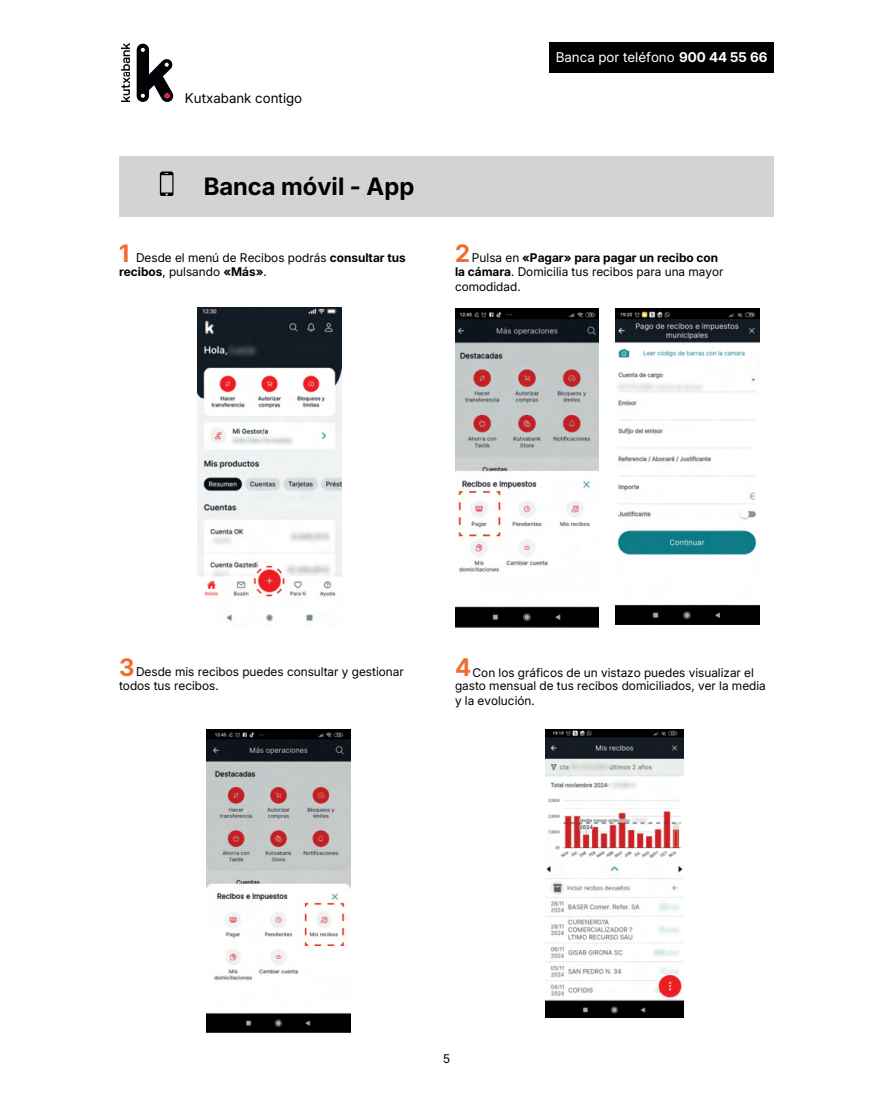
<style>
.page{position:relative;width:893px;height:1106px;background:#fff}
.page>*{position:absolute;margin:0;border:0;box-sizing:border-box;transform-origin:0 0}
.t1{font:700 24px "Inter 18 pt";color:#000}
.t2{font:700 24px "Inter 18 pt";color:#f06c30}
.t3{font:13.5px "Inter 18 pt";color:#fff}
.t4{font:13.5px "Inter 18 pt";color:#000}
.t5{font:12px/14.4px "Inter 18 pt";color:#000}
.s1{font-weight:700;font-size:24px;color:#f06c30}
.s2{font-weight:700}
</style>
<div class="page">
<div style="left:119px;top:156px;width:655px;height:60px;background:#d3d3d3"></div>
<img style="left:198px;top:307px;width:143px;height:315px">
<svg style="left:160px;top:172px;width:14px;height:24px"></svg>
<img style="left:455px;top:308px;width:144px;height:319px">
<img style="left:616px;top:308px;width:143px;height:317px">
<img style="left:207px;top:729px;width:143px;height:303px">
<img style="left:545px;top:729px;width:138px;height:288px">
<div style="left:549px;top:43px;width:225px;height:30px;background:#000"></div>
<svg style="left:137px;top:44px;width:36px;height:58px"></svg>
<img style="left:121px;top:44px;width:8px;height:58px">
<p class="t4" style="left:185px;top:88px;width:119px">Kutxabank contigo</p>
<h1 class="t1" style="left:204px;top:168px;width:212px">Banca móvil - App</h1>
<p class="t5" style="left:119px;top:250px;width:288px"><span class="s1">1</span> Desde el menú de Recibos podrás <span class="s2">consultar tus recibos</span>, pulsando <span class="s2">«Más»</span>.</p>
<p class="t3" style="left:556px;top:47px;width:213px">Banca por teléfono <span class="s2">900 44 55 66</span></p>
<p class="t5" style="left:455px;top:250px;width:270px"><span class="s1">2</span> Pulsa en <span class="s2">«Pagar» para pagar un recibo con la cámara</span>. Domicilia tus recibos para una mayor comodidad.</p>
<p class="t5" style="left:119px;top:664px;width:286px"><span class="s1">3</span> Desde mis recibos puedes consultar y gestionar todos tus recibos.</p>
<h1 class="t2" style="left:455px;top:649px;width:18px">4</h1>
<p class="t5" style="left:455px;top:678px;width:312px">gasto mensual de tus recibos domiciliados, ver la media y la evolución.</p>
<p class="t5" style="left:473px;top:664px;width:283px">Con los gráficos de un vistazo puedes visualizar el</p>
<p class="t5" style="left:443px;top:1051px;width:9px">5</p>
</div>
